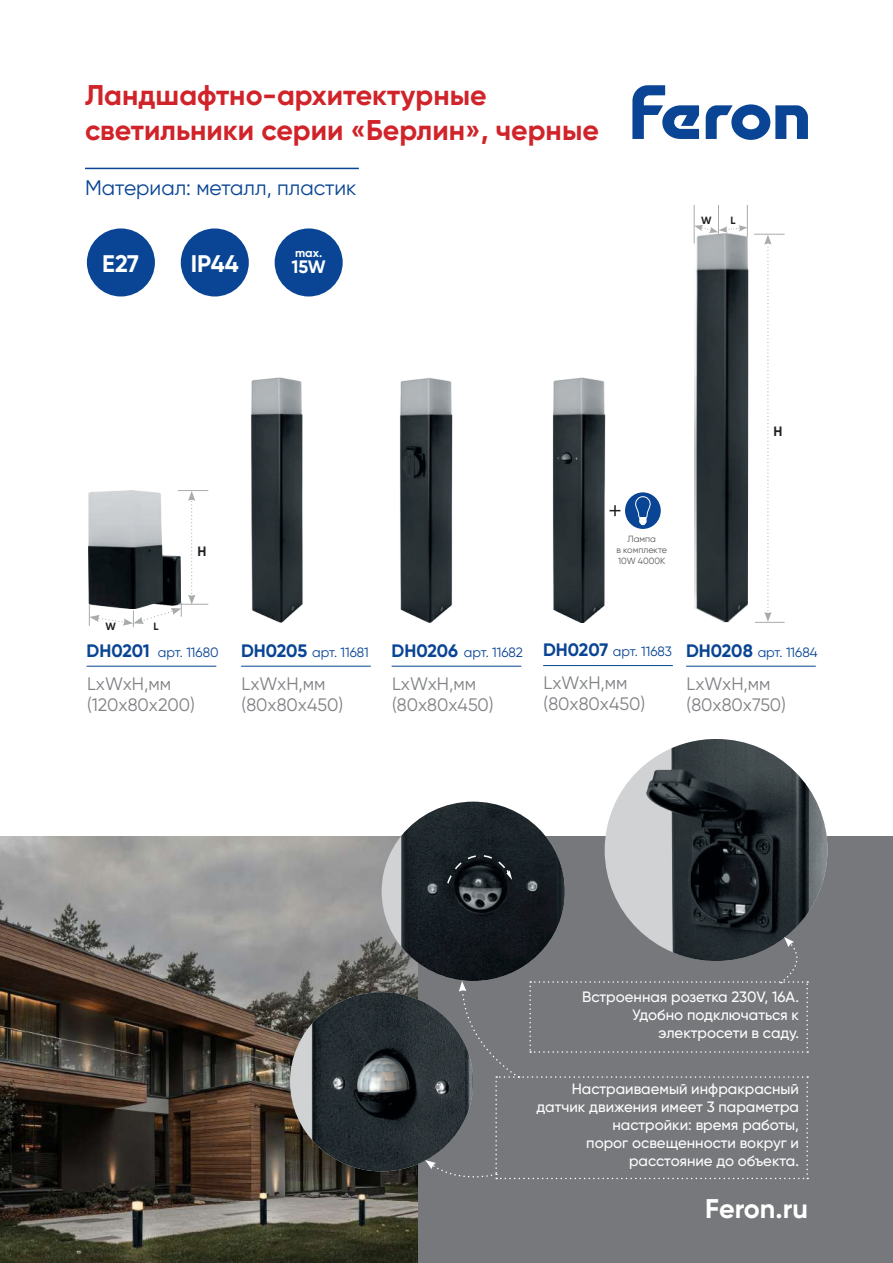
<style>
.page{position:relative;width:893px;height:1263px;background:#fff}
.page>*{position:absolute;margin:0;border:0;box-sizing:border-box;transform-origin:0 0}
.t1{font:700 28.5px/34.5px "Gilroy";color:#d1232a}
.t2{font:700 27px "Gilroy";color:#fff}
.t3{font:700 24px "Gilroy";color:#fff}
.t4{font:21px "Gilroy";color:#094594}
.t5{font:18px/21px "Gilroy";color:#808285}
.t6{font:700 18px "Gilroy";letter-spacing:-.01em;color:#094594}
.t7{font:700 18px "Gilroy";color:#fff}
.t8{font:500 15px/18px "Gilroy";color:#fff;text-align:right}
.t9{font:13.5px "Gilroy";color:#094594}
.t10{font:700 13.5px "Gilroy";color:#231f20}
.t11{font:700 12px "Gilroy";color:#fff}
.t12{font:700 10.5px "Gilroy";color:#231f20}
.t13{font:9px/10.8px "Gilroy";color:#57585a;text-align:center}
.s1{font-weight:700;font-size:18px}
</style>
<div class="page">
<div style="left:0;top:836px;width:893px;height:427px;background:#76787b"></div>
<img style="left:0;top:836px;width:418px;height:427px">
<div style="left:605px;top:739px;width:222px;height:222px;background:#d1d2d4;border-radius:50%"></div>
<img style="left:625px;top:739px;width:202px;height:198px">
<div style="left:290px;top:992px;width:183px;height:179px;background:#d1d2d4;border-radius:50%"></div>
<img style="left:306px;top:992px;width:119px;height:179px">
<div style="left:382px;top:802px;width:183px;height:179px;background:#d1d2d4;border-radius:50%"></div>
<img style="left:401px;top:802px;width:164px;height:179px">
<svg style="left:706px;top:104px;width:102px;height:36px"></svg>
<svg style="left:632px;top:85px;width:67px;height:54px"></svg>
<div style="left:275px;top:228px;width:68px;height:68px;background:#094594;border-radius:50%"></div>
<div style="left:87px;top:228px;width:68px;height:68px;background:#094594;border-radius:50%"></div>
<div style="left:181px;top:228px;width:68px;height:68px;background:#094594;border-radius:50%"></div>
<hr style="left:87px;top:666px;width:129px;height:1px;background:#094594">
<hr style="left:392px;top:666px;width:129px;height:1px;background:#094594">
<hr style="left:543px;top:665px;width:130px;height:1px;background:#094594">
<hr style="left:241px;top:666px;width:130px;height:1px;background:#094594">
<hr style="left:686px;top:666px;width:130px;height:1px;background:#094594">
<hr style="left:178px;top:490px;width:30px;height:1px;background:#a8abaa">
<hr style="left:747px;top:205px;width:1px;height:33px;background:#a8abaa">
<hr style="left:694px;top:205px;width:1px;height:38px;background:#a8abaa">
<hr style="left:718px;top:205px;width:1px;height:49px;background:#a8abaa">
<hr style="left:754px;top:234px;width:30px;height:1px;background:#a8abaa">
<svg style="left:755px;top:235px;width:29px;height:388px"></svg>
<svg style="left:694px;top:225px;width:53px;height:8px"></svg>
<svg style="left:425px;top:937px;width:383px;height:243px"></svg>
<hr style="left:85px;top:168px;width:274px;height:1px;background:#094594">
<svg style="left:89px;top:491px;width:119px;height:136px"></svg>
<img style="left:251px;top:377px;width:52px;height:245px">
<img style="left:400px;top:378px;width:53px;height:245px">
<img style="left:553px;top:378px;width:52px;height:245px">
<img style="left:693px;top:233px;width:55px;height:389px">
<div style="left:625px;top:492px;width:36px;height:37px;background:#094594;border-radius:50%"></div>
<svg style="left:635px;top:496px;width:15px;height:30px"></svg>
<svg style="left:609px;top:505px;width:11px;height:11px"></svg>
<svg style="left:446px;top:847px;width:66px;height:38px;background:#1e2529"></svg>
<h1 class="t1" style="left:85px;top:78px;width:515px">Ландшафтно-архитектурные светильники серии «Берлин», черные</h1>
<h3 class="t4" style="left:85px;top:175px;width:273px">Материал: металл, пластик</h3>
<p class="t11" style="left:295px;top:245px;width:29px">max.</p>
<h3 class="t3" style="left:102px;top:248px;width:38px">Е27</h3>
<h3 class="t3" style="left:191px;top:248px;width:50px">IP44</h3>
<p class="t7" style="left:291px;top:256px;width:36px">15W</p>
<p class="t12" style="left:105px;top:620px;width:12px">W</p>
<p class="t12" style="left:154px;top:620px;width:7px">L</p>
<p class="t10" style="left:197px;top:543px;width:10px">H</p>
<p class="t12" style="left:701px;top:214px;width:12px">W</p>
<p class="t12" style="left:730px;top:214px;width:7px">L</p>
<p class="t13" style="left:616px;top:533px;width:52px">Лампа<br>в комплекте<br>10W 4000K</p>
<p class="t10" style="left:774px;top:423px;width:10px">H</p>
<p class="t6" style="left:87px;top:639px;width:65px">DH0201</p>
<p class="t6" style="left:241px;top:639px;width:68px">DH0205</p>
<p class="t6" style="left:392px;top:639px;width:68px">DH0206</p>
<p class="t6" style="left:543px;top:639px;width:66px">DH0207</p>
<p class="t9" style="left:686px;top:644px;width:133px"><span class="s1">DH0208</span> арт. 11684</p>
<p class="t5" style="left:87px;top:673px;width:109px">LxWxH,мм (120х80х200)</p>
<p class="t5" style="left:392px;top:673px;width:103px">LxWxH,мм (80х80х450)</p>
<p class="t5" style="left:544px;top:672px;width:103px">LxWxH,мм (80х80х450)</p>
<p class="t9" style="left:158px;top:644px;width:62px">арт. 11680</p>
<p class="t9" style="left:312px;top:644px;width:58px">арт. 11681</p>
<p class="t9" style="left:464px;top:644px;width:61px">арт. 11682</p>
<p class="t9" style="left:613px;top:643px;width:61px">арт. 11683</p>
<p class="t5" style="left:242px;top:673px;width:103px">LxWxH,мм (80х80х450)</p>
<p class="t5" style="left:686px;top:673px;width:101px">LxWxH,мм (80х80х750)</p>
<p class="t8" style="left:582px;top:988px;width:218px">Встроенная розетка 230V, 16А.<br>Удобно подключаться к электросети в саду.</p>
<p class="t8" style="left:537px;top:1079px;width:264px">Настраиваемый инфракрасный датчик движения имеет 3 параметра настройки: время работы,<br>порог освещенности вокруг и расстояние до объекта.</p>
<h2 class="t2" style="left:705px;top:1192px;width:104px">Feron.ru</h2>
</div>
